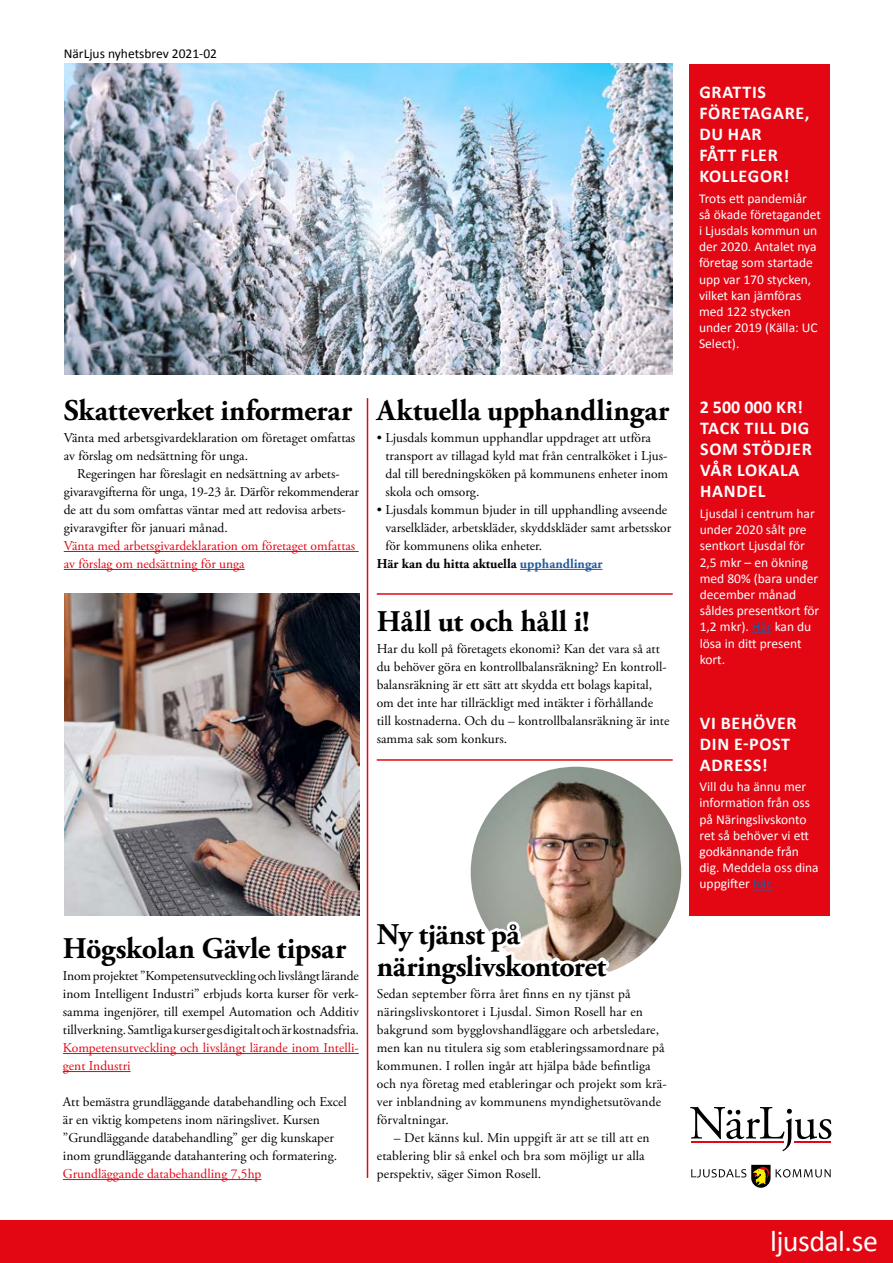
<style>
.page{position:relative;width:893px;height:1263px;background:#fff}
.page>*{position:absolute;margin:0;border:0;box-sizing:border-box;transform-origin:0 0}
.t1{font:700 30px/31.5px "Adobe Garamond Pro";letter-spacing:-.01em;color:#000}
.t2{font:30px "Calibri";letter-spacing:-.02em;color:#fff}
.t3{font:700 18px/21px "Calibri";letter-spacing:.04em;color:#fff}
.t4{font:13.5px/18px "Adobe Garamond Pro";color:#000}
.t5{font:13.5px/16.2px "Calibri";color:#fff}
.t6{font:13.5px/18px "Adobe Garamond Pro";color:#e30613}
.t7{font:700 13.5px "Adobe Garamond Pro";color:#000}
.t8{font:13.5px "Calibri";color:#000}
.s1{color:#e30613}
.s2{color:#275b9b}
</style>
<div class="page">
<hr style="left:520px;top:569px;width:82px;height:1px;background:#275b9b">
<div style="left:0;top:1220px;width:893px;height:43px;background:#e30613"></div>
<div style="left:690px;top:64px;width:140px;height:852px;background:#e30613"></div>
<hr style="left:377px;top:759px;width:296px;height:2px;background:#e30613">
<hr style="left:377px;top:593px;width:296px;height:2px;background:#e30613">
<hr style="left:367px;top:398px;width:1px;height:780px;background:#e30613">
<hr style="left:64px;top:551px;width:295px;height:1px;background:#e30613">
<hr style="left:64px;top:569px;width:181px;height:1px;background:#e30613">
<hr style="left:63px;top:1053px;width:296px;height:1px;background:#e30613">
<hr style="left:63px;top:1071px;width:68px;height:1px;background:#e30613">
<hr style="left:63px;top:1179px;width:198px;height:1px;background:#e30613">
<svg style="left:752px;top:632px;width:20px;height:1px"></svg>
<svg style="left:753px;top:889px;width:20px;height:1px"></svg>
<img style="left:64px;top:64px;width:609px;height:310px">
<img style="left:64px;top:593px;width:296px;height:323px">
<img style="left:471px;top:767px;width:210px;height:210px;border-radius:105px">
<svg style="left:690px;top:1107px;width:141px;height:44px"></svg>
<hr style="left:691px;top:1141px;width:92px;height:2px;background:#e30613">
<hr style="left:794px;top:1141px;width:37px;height:2px;background:#e30613">
<svg style="left:691px;top:1165px;width:140px;height:23px"></svg>
<p class="t8" style="left:64px;top:45px;width:155px">NärLjus nyhetsbrev 2021-02</p>
<p class="t1" style="left:64px;top:395px;width:290px">Skatteverket informerar</p>
<p class="t4" style="left:64px;top:429px;width:293px">Vänta med arbetsgivardeklaration om företaget omfattas av förslag om nedsättning för unga.</p>
<p class="t4" style="left:64px;top:465px;width:297px;text-indent:14px">Regeringen har föreslagit en nedsättning av arbets&shy;givaravgifterna för unga, 19-23 år. Därför rekommenderar de att du som omfattas väntar med att redovisa arbets&shy;givaravgifter för januari månad.<br><span class="s1">Vänta med arbetsgivardeklaration om företaget omfattas av förslag om nedsättning för unga</span></p>
<h1 class="t1" style="left:377px;top:395px;width:294px">Aktuella upphandlingar</h1>
<p class="t4" style="left:385px;top:429px;width:284px;text-indent:-9px">• Ljusdals kommun upphandlar uppdraget att utföra transport av tillagad kyld mat från centralköket i Ljus&shy;dal till beredningsköken på kommunens enheter inom skola och omsorg.</p>
<p class="t4" style="left:377px;top:501px;width:292px">• Ljusdals kommun bjuder in till upphandling avseende</p>
<p class="t4" style="left:385px;top:519px;width:287px">varselkläder, arbetskläder, skyddskläder samt arbetsskor</p>
<p class="t4" style="left:385px;top:537px;width:158px">för kommunens olika enheter.</p>
<p class="t7" style="left:377px;top:556px;width:227px">Här kan du hitta aktuella <span class="s2">upphandlingar</span></p>
<p class="t1" style="left:377px;top:606px;width:215px">Håll ut och håll i!</p>
<p class="t4" style="left:377px;top:640px;width:294px">Har du koll på företagets ekonomi? Kan det vara så att du behöver göra en kontrollbalansräkning? En kontroll&shy;balansräkning är ett sätt att skydda ett bolags kapital, om det inte har tillräckligt med intäkter i förhållande till kostnaderna. Och du – kontrollbalansräkning är inte samma sak som konkurs.</p>
<p class="t1" style="left:63px;top:933px;width:285px">Högskolan Gävle tipsar</p>
<p class="t4" style="left:63px;top:967px;width:297px;text-align:justify">Inom projektet ”Kompetensutveckling och livslångt lärande inom Intelligent Industri” erbjuds korta kurser för verk&shy;samma ingenjörer, till exempel Automation och Additiv tillverkning. Samtliga kurser ges digitalt och är kostnadsfria.</p>
<p class="t6" style="left:63px;top:1039px;width:297px">Kompetensutveckling och livslångt lärande inom Intelli&shy;gent Industri</p>
<p class="t4" style="left:63px;top:1093px;width:285px">Att bemästra grundläggande databehandling och Excel är en viktig kompetens inom näringslivet. Kursen ”Grundläggande databehandling” ger dig kunskaper inom grundläggande datahantering och formatering.</p>
<p class="t6" style="left:63px;top:1165px;width:200px">Grundläggande databehandling 7,5hp</p>
<p class="t1" style="left:377px;top:919px;width:231px">Ny tjänst på näringslivskontoret</p>
<p class="t4" style="left:377px;top:985px;width:291px">Sedan september förra året fnns en ny tjänst på näringslivskontoret i Ljusdal. Simon Rosell har en bakgrund som bygglovshandläggare och arbetsledare, men kan nu titulera sig som etableringssamordnare på kommunen. I rollen ingår att hjälpa både befntliga och nya företag med etableringar och projekt som krä&shy;ver inblandning av kommunens myndighetsutövande förvaltningar.</p>
<p class="t4" style="left:377px;top:1129px;width:274px;text-indent:17px">– Det känns kul. Min uppgift är att se till att en etablering blir så enkel och bra som möjligt ur alla perspektiv, säger Simon Rosell.</p>
<p class="t3" style="left:699px;top:81px;width:112px">GRATTIS<br>FÖRETAGARE,<br>DU HAR<br>FÅTT FLER<br>KOLLEGOR!</p>
<p class="t5" style="left:699px;top:189px;width:109px">Trots ett pandemiår</p>
<p class="t5" style="left:699px;top:206px;width:124px">så ökade företagandet i Ljusdals kommun un</p>
<p class="t5" style="left:699px;top:238px;width:119px">der 2020. Antalet nya</p>
<p class="t5" style="left:699px;top:254px;width:115px">företag som startade</p>
<p class="t5" style="left:699px;top:270px;width:120px">upp var 170 stycken, vilket kan jämföras med 122 stycken under 2019 (Källa: UC<br>Select).</p>
<p class="t3" style="left:700px;top:396px;width:114px">2 500 000 KR!<br>TACK TILL DIG<br>SOM STÖDJER<br>VÅR LOKALA<br>HANDEL</p>
<p class="t5" style="left:700px;top:505px;width:116px">Ljusdal i centrum har under 2020 sålt pre</p>
<p class="t5" style="left:700px;top:537px;width:107px">sentkort Ljusdal för</p>
<p class="t5" style="left:700px;top:553px;width:120px">2,5 mkr – en ökning med 80% (bara under december månad</p>
<p class="t5" style="left:700px;top:602px;width:121px">såldes presentkort för<br>1,2 mkr). <span class="s2">Här</span> kan du lösa in ditt present</p>
<p class="t5" style="left:700px;top:650px;width:27px">kort.</p>
<p class="t3" style="left:700px;top:711px;width:98px">VI BEHÖVER</p>
<p class="t3" style="left:700px;top:732px;width:92px">DIN E-POST</p>
<p class="t3" style="left:700px;top:753px;width:69px">ADRESS!</p>
<p class="t5" style="left:699px;top:778px;width:112px">Vill du ha ännu mer information från oss på Näringslivskonto ret så behöver vi ett godkännande från</p>
<p class="t5" style="left:699px;top:859px;width:121px">dig. Meddela oss dina</p>
<p class="t5" style="left:699px;top:875px;width:75px">uppgifter <span class="s2">här.</span></p>
<h1 class="t2" style="left:770px;top:1223px;width:109px">ljusdal.se</h1>
</div>
